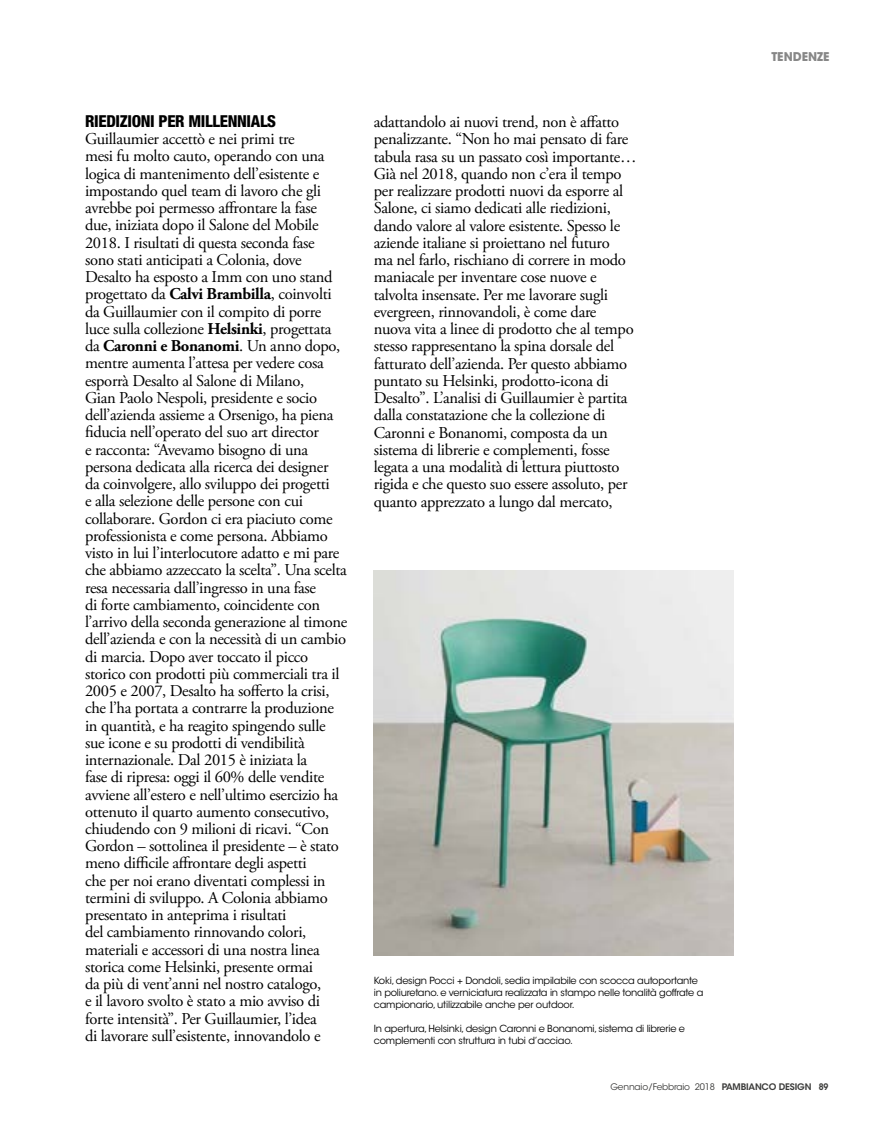
<style>
.page{position:relative;width:872px;height:1127px;background:#fff}
.page>*{position:absolute;margin:0;border:0;box-sizing:border-box;transform-origin:0 0}
.t1{font:16.5px/17.2px "Adobe Garamond Pro";letter-spacing:-.02em;color:#000}
.t2{font:800 condensed 16.5px "Helvetica Neue LT Std";letter-spacing:-.02em;color:#000}
.t3{font:700 12px "ITC Avant Garde Std";color:#878787}
.t4{font:9.75px/12px "ITC Avant Garde Std";letter-spacing:-.02em;color:#000}
.t5{font:9px "ITC Avant Garde Std";letter-spacing:-.02em;color:#3c3c3b}
.s1{font-weight:700}
.s2{font-weight:600}
</style>
<div class="page">
<img style="left:374px;top:570px;width:359px;height:385px">
<p class="t2" style="left:85px;top:111px;width:193px">RIEDIZIONI PER MILLENNIALS</p>
<p class="t1" style="left:85px;top:131px;width:264px">Guillaumier accettò e nei primi tre<br>mesi fu molto cauto, operando con una logica di mantenimento dell’esistente e impostando quel team di lavoro che gli avrebbe poi permesso affrontare la fase due, iniziata dopo il Salone del Mobile 2018. I risultati di questa seconda fase sono stati anticipati a Colonia, dove Desalto ha esposto a Imm con uno stand progettato da <span class="s1">Calvi Brambilla</span>, coinvolti da Guillaumier con il compito di porre luce sulla collezione <span class="s1">Helsinki</span>, progettata da <span class="s1">Caronni e Bonanomi</span>. Un anno dopo, mentre aumenta l’attesa per vedere cosa esporrà Desalto al Salone di Milano,<br>Gian Paolo Nespoli, presidente e socio dell’azienda assieme a Orsenigo, ha piena fiducia nell’operato del suo art director<br>e racconta: “Avevamo bisogno di una persona dedicata alla ricerca dei designer da coinvolgere, allo sviluppo dei progetti<br>e alla selezione delle persone con cui collaborare. Gordon ci era piaciuto come professionista e come persona. Abbiamo visto in lui l’interlocutore adatto e mi pare che abbiamo azzeccato la scelta”. Una scelta resa necessaria dall’ingresso in una fase<br>di forte cambiamento, coincidente con l’arrivo della seconda generazione al timone dell’azienda e con la necessità di un cambio di marcia. Dopo aver toccato il picco storico con prodotti più commerciali tra il 2005 e 2007, Desalto ha sofferto la crisi, che l’ha portata a contrarre la produzione in quantità, e ha reagito spingendo sulle sue icone e su prodotti di vendibilità internazionale. Dal 2015 è iniziata la<br>fase di ripresa: oggi il 60% delle vendite avviene all’estero e nell’ultimo esercizio ha ottenuto il quarto aumento consecutivo, chiudendo con 9 milioni di ricavi. “Con Gordon – sottolinea il presidente – è stato meno difficile affrontare degli aspetti<br>che per noi erano diventati complessi in termini di sviluppo. A Colonia abbiamo presentato in anteprima i risultati<br>del cambiamento rinnovando colori, materiali e accessori di una nostra linea storica come Helsinki, presente ormai<br>da più di vent’anni nel nostro catalogo,<br>e il lavoro svolto è stato a mio avviso di forte intensità”. Per Guillaumier, l’idea<br>di lavorare sull’esistente, innovandolo e</p>
<p class="t1" style="left:374px;top:114px;width:264px">adattandolo ai nuovi trend, non è affatto penalizzante. “Non ho mai pensato di fare tabula rasa su un passato così importante… Già nel 2018, quando non c’era il tempo per realizzare prodotti nuovi da esporre al Salone, ci siamo dedicati alle riedizioni, dando valore al valore esistente. Spesso le aziende italiane si proiettano nel futuro<br>ma nel farlo, rischiano di correre in modo maniacale per inventare cose nuove e talvolta insensate. Per me lavorare sugli evergreen, rinnovandoli, è come dare nuova vita a linee di prodotto che al tempo stesso rappresentano la spina dorsale del fatturato dell’azienda. Per questo abbiamo puntato su Helsinki, prodotto-icona di Desalto”. L’analisi di Guillaumier è partita dalla constatazione che la collezione di Caronni e Bonanomi, composta da un sistema di librerie e complementi, fosse legata a una modalità di lettura piuttosto rigida e che questo suo essere assoluto, per quanto apprezzato a lungo dal mercato,</p>
<p class="t3" style="left:771px;top:49px;width:60px">TENDENZE</p>
<p class="t4" style="left:374px;top:974px;width:331px">Koki, design Pocci + Dondoli, sedia impilabile con scocca autoportante in poliuretano. e verniciatura realizzata in stampo nelle tonalità goffrate a campionario, utilizzabile anche per outdoor.</p>
<p class="t4" style="left:374px;top:1022px;width:313px">In apertura, Helsinki, design Caronni e Bonanomi, sistema di librerie e complementi con struttura in tubi d’acciao.</p>
<p class="t5" style="left:610px;top:1081px;width:219px">Gennaio/Febbraio 2018 <span class="s2">PAMBIANCO DESIGN 89</span></p>
</div>
